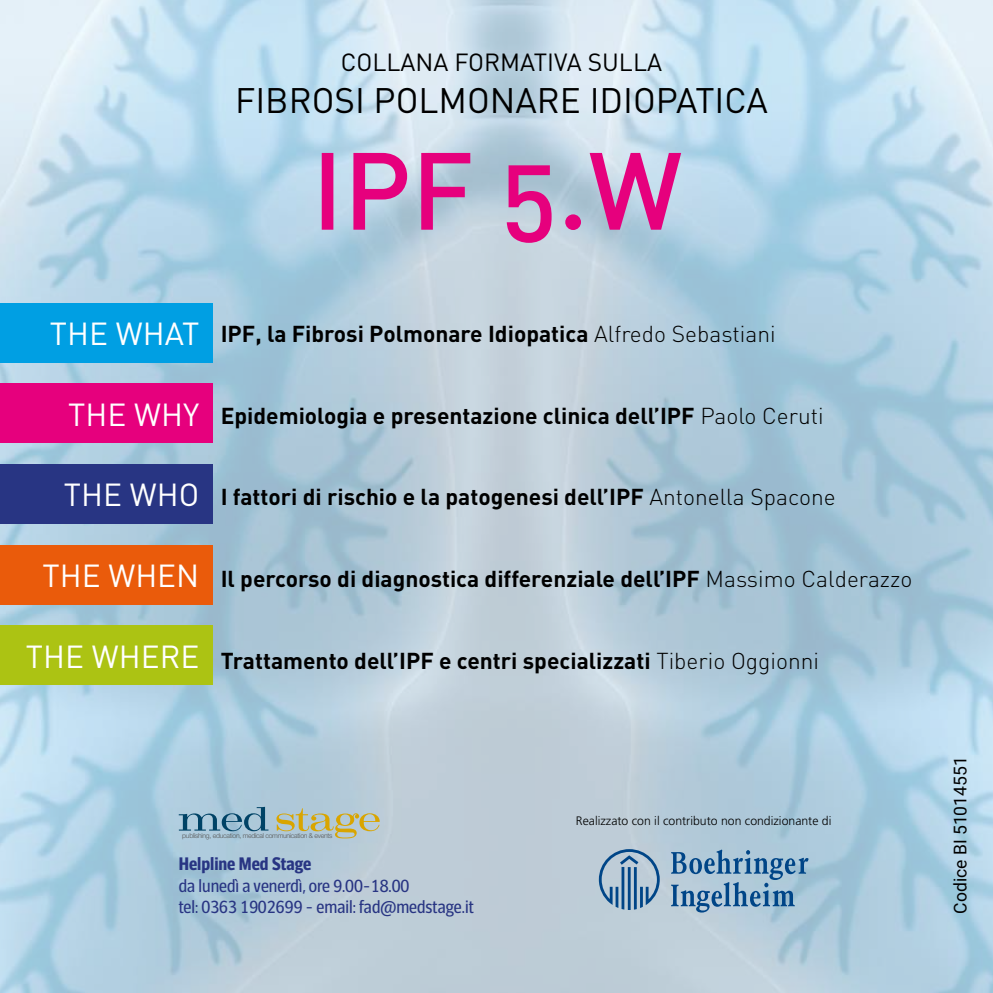
<style>
.page{position:relative;width:993px;height:993px;background:#fff}
.page>*{position:absolute;margin:0;border:0;box-sizing:border-box;transform-origin:0 0}
.t1{font:35px "DIN";color:#000}
.t2{font:31.5px "DIN";color:#fff}
.t3{font:24.5px "DIN";color:#000}
.t4{font:700 22.75px "DIN";color:#000}
.t5{font:17.5px/21px "Brera Condensed";color:#283583}
.t6{font:800 17.5px "Brera Condensed";color:#283583}
.t7{font:17.5px "Roboto";color:#000}
.t8{font:300 12.25px "Frutiger";color:#000}
.t9{font:300 6.83px "Helvetica Neue";letter-spacing:-.04em;color:#575756}
.s1{font-weight:400;font-size:31.5px;color:#fff}
.s2{font-weight:300}
</style>
<div class="page">
<img style="left:0;top:0;width:992px;height:992px">
<svg style="left:276px;top:808px;width:103px;height:30px;background:#bbc0a4"></svg>
<svg style="left:179px;top:806px;width:89px;height:25px;background:#7fa6bc"></svg>
<svg style="left:598px;top:848px;width:61px;height:61px;background:#89a7c1"></svg>
<svg style="left:671px;top:849px;width:137px;height:63px;background:#84a8c4"></svg>
<svg style="left:321px;top:153px;width:360px;height:90px;background:#c495c3"></svg>
<div style="left:0;top:303px;width:212px;height:59px;background:#009fe3"></div>
<div style="left:0;top:383px;width:212px;height:60px;background:#e6007d"></div>
<div style="left:0;top:464px;width:212px;height:59px;background:#283583"></div>
<div style="left:0;top:544px;width:212px;height:60px;background:#ea5b0b"></div>
<div style="left:0;top:625px;width:212px;height:60px;background:#acc313"></div>
<p class="t3" style="left:341px;top:47px;width:322px">COLLANA FORMATIVA SULLA</p>
<h1 class="t1" style="left:235px;top:78px;width:534px">FIBROSI POLMONARE IDIOPATICA</h1>
<p class="t4" style="left:50px;top:319px;width:727px"><span class="s1">THE WHAT</span> IPF, la Fibrosi Polmonare Idiopatica <span class="s2">Alfredo Sebastiani</span></p>
<h2 class="t2" style="left:68px;top:394px;width:132px">THE WHY</h2>
<p class="t4" style="left:220px;top:400px;width:604px">Epidemiologia e presentazione clinica dell’IPF <span class="s2">Paolo Ceruti</span></p>
<h2 class="t2" style="left:64px;top:475px;width:137px">THE WHO</h2>
<p class="t4" style="left:220px;top:482px;width:616px">I fattori di rischio e la patogenesi dell’IPF <span class="s2">Antonella Spacone</span></p>
<h2 class="t2" style="left:42px;top:556px;width:158px">THE WHEN</h2>
<p class="t4" style="left:220px;top:563px;width:693px">Il percorso di diagnostica differenziale dell’IPF <span class="s2">Massimo Calderazzo</span></p>
<p class="t4" style="left:26px;top:645px;width:794px"><span class="s1">THE WHERE</span> Trattamento dell’IPF e centri specializzati <span class="s2">Tiberio Oggionni</span></p>
<p class="t9" style="left:182px;top:830px;width:152px">publishing, education, medical communication &amp; events</p>
<p class="t6" style="left:179px;top:853px;width:134px">Helpline Med Stage</p>
<p class="t5" style="left:179px;top:874px;width:296px">da lunedì a venerdì, ore 9.00-18.00<br>tel: 0363 1902699 - email: fad@medstage.it</p>
<p class="t8" style="left:575px;top:813px;width:257px">Realizzato con il contributo non condizionante di</p>
<p class="t7" style="left:947px;top:913px;width:158px;rotate:-90deg">Codice BI 51014551</p>
</div>
